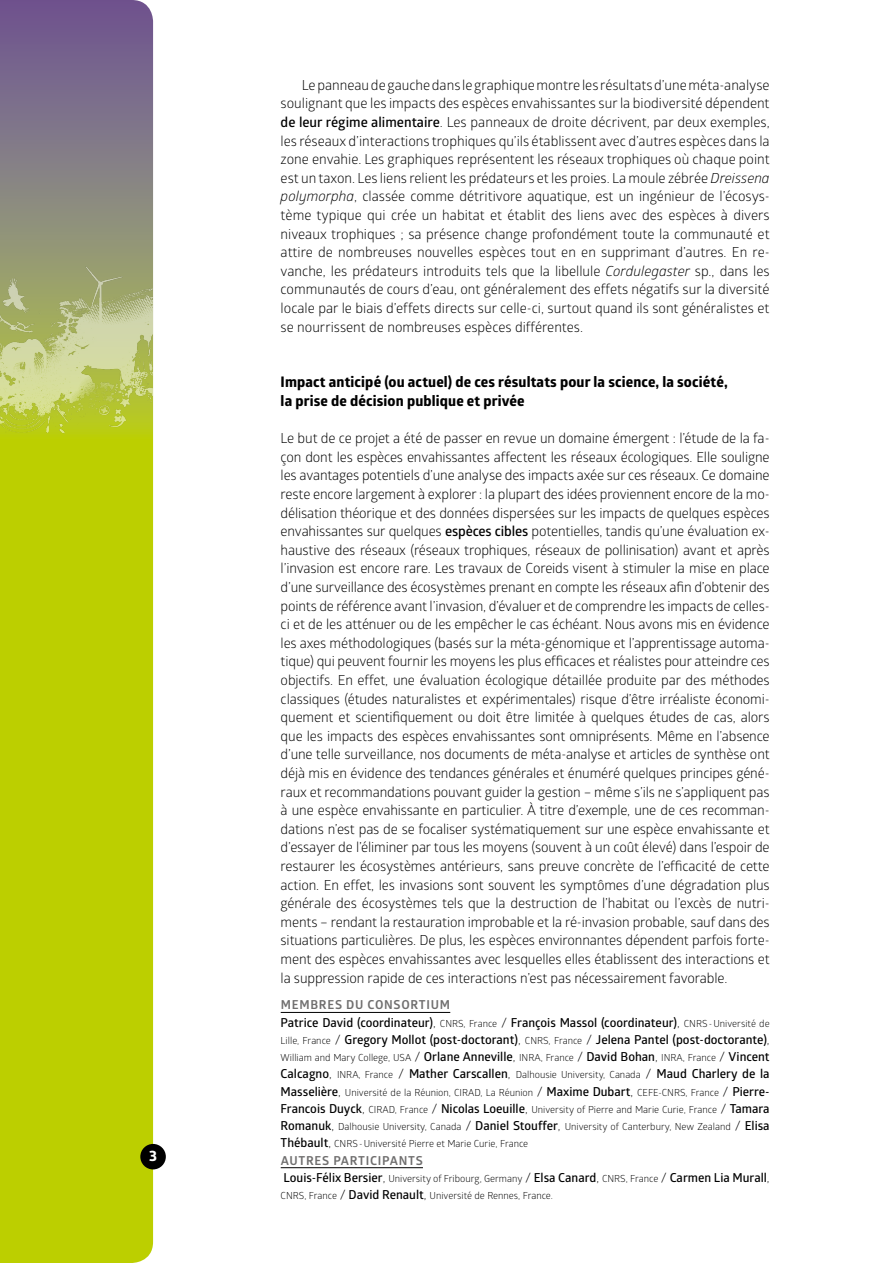
<style>
.page{position:relative;width:893px;height:1263px;background:#fff}
.page>*{position:absolute;margin:0;border:0;box-sizing:border-box;transform-origin:0 0}
.t1{font:700 14.85px "Globerx";color:#fff}
._5__inter-titre{font:700 14.7px/18.6px "Globerx";letter-spacing:.01em;color:#000}
._6__texte_courant{font:13.8px/18.6px "Glober";letter-spacing:-.01em;color:#000;text-align:justify}
._6__texte_courant_al{font:13.8px/18.6px "Glober";color:#000;text-align:justify}
._9__chercheurs_texte{font:600 12.3px/17.2px "Glober";color:#000}
._9__chercheurs_texte-2{font:700 12.3px "Glober";letter-spacing:.06em;color:#706f6f}
._9__chercheurs_texte-3{font:9.75px/17.2px "Glober";color:#000;text-align:justify}
.s1{font-weight:600}
.s2{font-style:italic}
.s3{font-weight:400}
.s4{font-weight:400;font-size:9.75px}
.s5{font-size:12.3px}
.s6{font-weight:600;font-size:12.3px}
</style>
<div class="page">
<svg style="left:0;top:0;width:153px;height:1263px;background:#aeba20"></svg>
<img style="left:0;top:256px;width:153px;height:180px">
<div style="left:140px;top:1144px;width:26px;height:25px;background:#000;border-radius:50%"></div>
<hr style="left:281px;top:1012px;width:169px;height:1px;background:#000">
<hr style="left:281px;top:1167px;width:142px;height:1px;background:#000">
<p class="t1" style="left:149px;top:1145px;width:9px">3</p>
<p class="_6__texte_courant_al" style="left:281px;top:75px;width:491px;text-indent:21px">Le panneau de gauche dans le graphique montre les résultats d’une méta-analyse soulignant que les impacts des espèces envahissantes sur la biodiversité dépendent <span class="s1">de leur régime alimentaire</span>. Les panneaux de droite décrivent, par deux exemples, les réseaux d’interactions trophiques qu’ils établissent avec d’autres espèces dans la zone envahie. Les graphiques représentent les réseaux trophiques où chaque point est un taxon. Les liens relient les prédateurs et les proies. La moule zébrée <span class="s2">Dreissena polymorpha</span>, classée comme détritivore aquatique, est un ingénieur de l’écosys&shy;tème typique qui crée un habitat et établit des liens avec des espèces à divers niveaux trophiques ; sa présence change profondément toute la communauté et attire de nombreuses nouvelles espèces tout en en supprimant d’autres. En re&shy;vanche, les prédateurs introduits tels que la libellule <span class="s2">Cordulegaster</span> sp., dans les communautés de cours d’eau, ont généralement des effets négatifs sur la diversité locale par le biais d’effets directs sur celle-ci, surtout quand ils sont généralistes et se nourrissent de nombreuses espèces différentes.</p>
<p class="_5__inter-titre" style="left:281px;top:373px;width:449px">Impact anticipé (ou actuel) de ces résultats pour la science, la société, la prise de décision publique et privée</p>
<p class="_6__texte_courant" style="left:281px;top:428px;width:491px">Le but de ce projet a été de passer en revue un domaine émergent : l’étude de la fa&shy;çon dont les espèces envahissantes affectent les réseaux écologiques. Elle souligne les avantages potentiels d’une analyse des impacts axée sur ces réseaux. Ce domaine reste encore largement à explorer : la plupart des idées proviennent encore de la mo&shy;délisation théorique et des données dispersées sur les impacts de quelques espèces envahissantes sur quelques <span class="s1">espèces cibles</span> potentielles, tandis qu’une évaluation ex&shy;haustive des réseaux (réseaux trophiques, réseaux de pollinisation) avant et après l’invasion est encore rare. Les travaux de Coreids visent à stimuler la mise en place d’une surveillance des écosystèmes prenant en compte les réseaux afin d’obtenir des points de référence avant l’invasion, d’évaluer et de comprendre les impacts de celles&shy;ci et de les atténuer ou de les empêcher le cas échéant. Nous avons mis en évidence les axes méthodologiques (basés sur la méta-génomique et l’apprentissage automa&shy;tique) qui peuvent fournir les moyens les plus efficaces et réalistes pour atteindre ces objectifs. En effet, une évaluation écologique détaillée produite par des méthodes classiques (études naturalistes et expérimentales) risque d’être irréaliste économi&shy;quement et scientifiquement ou doit être limitée à quelques études de cas, alors que les impacts des espèces envahissantes sont omniprésents. Même en l’absence d’une telle surveillance, nos documents de méta-analyse et articles de synthèse ont déjà mis en évidence des tendances générales et énuméré quelques principes géné&shy;raux et recommandations pouvant guider la gestion – même s’ils ne s’appliquent pas à une espèce envahissante en particulier. À titre d’exemple, une de ces recomman&shy;dations n’est pas de se focaliser systématiquement sur une espèce envahissante et d’essayer de l’éliminer par tous les moyens (souvent à un coût élevé) dans l’espoir de restaurer les écosystèmes antérieurs, sans preuve concrète de l’efficacité de cette action. En effet, les invasions sont souvent les symptômes d’une dégradation plus générale des écosystèmes tels que la destruction de l’habitat ou l’excès de nutri&shy;ments – rendant la restauration improbable et la ré-invasion probable, sauf dans des situations particulières. De plus, les espèces environnantes dépendent parfois forte&shy;ment des espèces envahissantes avec lesquelles elles établissent des interactions et la suppression rapide de ces interactions n’est pas nécessairement favorable.</p>
<p class="_9__chercheurs_texte-2" style="left:281px;top:996px;width:171px">MEMBRES DU CONSORTIUM</p>
<p class="_9__chercheurs_texte" style="left:281px;top:1013px;width:490px">Patrice David (coordinateur)<span class="s3">,</span> <span class="s4">CNRS, France</span> <span class="s3">/</span> François Massol (coordinateur)<span class="s3">,</span> <span class="s4">CNRS-Université de<br>Lille, France</span> <span class="s3">/</span> Gregory Mollot (post-doctorant)<span class="s3">,</span> <span class="s4">CNRS, France</span> <span class="s3">/</span> Jelena Pantel (post-doctorante)<span class="s3">,</span></p>
<p class="_9__chercheurs_texte-3" style="left:281px;top:1049px;width:490px">William and Mary College, USA <span class="s5">/</span> <span class="s6">Orlane Anneville</span><span class="s5">,</span> INRA, France <span class="s5">/</span> <span class="s6">David Bohan</span><span class="s5">,</span> INRA, France <span class="s5">/</span> <span class="s6">Vincent</span></p>
<p class="_9__chercheurs_texte" style="left:281px;top:1065px;width:490px">Calcagno<span class="s3">,</span> <span class="s4">INRA, France</span> <span class="s3">/</span> Mather Carscallen<span class="s3">,</span> <span class="s4">Dalhousie University, Canada</span> <span class="s3">/</span> Maud Charlery de la</p>
<p class="_9__chercheurs_texte-3" style="left:281px;top:1083px;width:490px"><span class="s6">Masselière</span><span class="s5">,</span> Université de la Réunion, CIRAD, La Réunion <span class="s5">/</span> <span class="s6">Maxime Dubart</span><span class="s5">,</span> CEFE-CNRS, France <span class="s5">/</span> <span class="s6">Pierre-Francois Duyck</span><span class="s5">,</span> CIRAD, France <span class="s5">/</span> <span class="s6">Nicolas Loeuille</span><span class="s5">,</span> University of Pierre and Marie Curie, France <span class="s5">/</span> <span class="s6">Tamara Romanuk</span><span class="s5">,</span> Dalhousie University, Canada <span class="s5">/</span> <span class="s6">Daniel Stouffer</span><span class="s5">,</span> University of Canterbury, New Zealand <span class="s5">/</span> <span class="s6">Elisa Thébault</span><span class="s5">,</span> CNRS-Université Pierre et Marie Curie, France</p>
<p class="_9__chercheurs_texte-2" style="left:281px;top:1152px;width:144px">AUTRES PARTICIPANTS</p>
<p class="_9__chercheurs_texte" style="left:284px;top:1168px;width:488px">Louis-Félix Bersier<span class="s3">,</span> <span class="s4">University of Fribourg, Germany</span> <span class="s3">/</span> Elsa Canard<span class="s3">,</span> <span class="s4">CNRS, France</span> <span class="s3">/</span> Carmen Lia Murall<span class="s3">,</span></p>
<p class="_9__chercheurs_texte-3" style="left:281px;top:1187px;width:274px">CNRS, France <span class="s5">/</span> <span class="s6">David Renault</span><span class="s5">,</span> Université de Rennes, France.</p>
</div>
